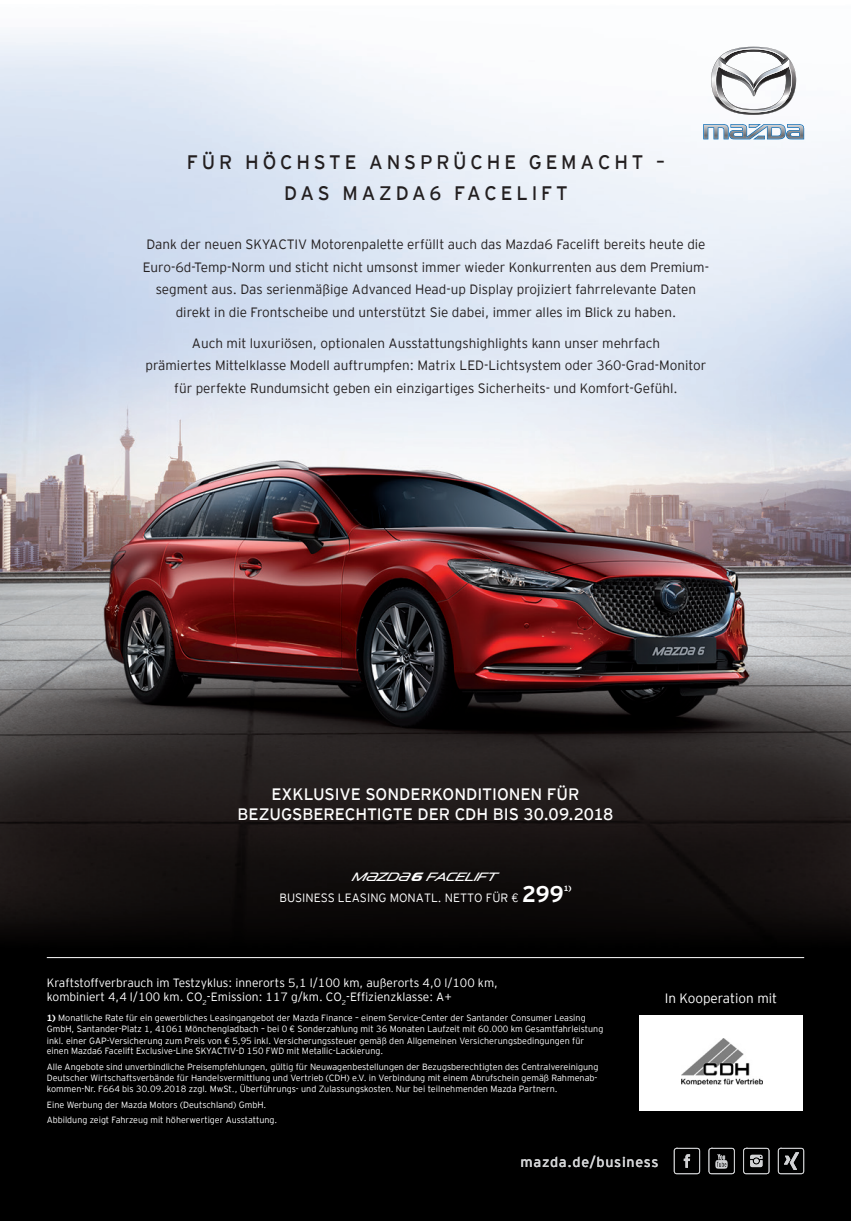
<style>
.page{position:relative;width:851px;height:1221px;background:#fff}
.page>*{position:absolute;margin:0;border:0;box-sizing:border-box;transform-origin:0 0}
.t1{font:19.5px/31.5px "Interstate Mazda";letter-spacing:.2em;color:#231f20;text-align:center}
.t2{font:16.5px/19.8px "Interstate Mazda";letter-spacing:-.005em;color:#fff;text-align:center}
.t3{font:14.25px "Interstate Mazda";letter-spacing:.05em;color:#d1d2d4}
.t4{font:300 13.5px/22.5px "Interstate Mazda";color:#231f20;text-align:center}
.t5{font:300 13.5px "Interstate Mazda";color:#fff}
.t6{font:300 12px/14.4px "Interstate Mazda";color:#fff}
.t7{font:300 9px/11.1px "Interstate Mazda";color:#fff}
.t8{font:700 7.65px "Interstate Mazda";color:#fff}
.s1{font-family:"Mazda";font-weight:400}
.s2{font-family:"Mazda";font-weight:700}
.s3{font-weight:700;font-size:22.5px}
.s4{font-weight:700}
</style>
<div class="page">
<img style="left:0;top:33px;width:850px;height:1187px">
<svg style="left:673px;top:1147px;width:27px;height:27px"></svg>
<svg style="left:708px;top:1147px;width:26px;height:27px"></svg>
<svg style="left:743px;top:1147px;width:26px;height:27px"></svg>
<svg style="left:777px;top:1147px;width:27px;height:27px"></svg>
<hr style="left:47px;top:957px;width:757px;height:1px;background:#fff">
<div style="left:639px;top:1014px;width:163px;height:96px;background:#fff"></div>
<img style="left:681px;top:1038px;width:81px;height:46px">
<svg style="left:710px;top:47px;width:86px;height:68px"></svg>
<svg style="left:703px;top:124px;width:101px;height:15px"></svg>
<h1 class="t1" style="left:187px;top:145px;width:479px">FÜR HÖCHSTE ANSPRÜCHE GEMACHT –<br>DAS MAZDA6 FACELIFT</h1>
<p class="t4" style="left:143px;top:232px;width:567px">Dank der neuen SKYACTIV Motorenpalette erfüllt auch das Mazda6 Facelift bereits heute die Euro-6d-Temp-Norm und sticht nicht umsonst immer wieder Konkurrenten aus dem Premium&shy;segment aus. Das serienmäßige Advanced Head-up Display projiziert fahrrelevante Daten direkt in die Frontscheibe und unterstützt Sie dabei, immer alles im Blick zu haben.</p>
<p class="t4" style="left:146px;top:331px;width:562px">Auch mit luxuriösen, optionalen Ausstattungshighlights kann unser mehrfach<br>prämiertes Mittelklasse Modell auftrumpfen: Matrix LED-Lichtsystem oder 360-Grad-Monitor für perfekte Rundumsicht geben ein einzigartiges Sicherheits- und Komfort-Gefühl.</p>
<p class="t2" style="left:237px;top:783px;width:377px">EXKLUSIVE SONDERKONDITIONEN FÜR<br>BEZUGSBERECHTIGTE DER CDH BIS 30.09.2018</p>
<p class="t6" style="left:279px;top:865px;width:286px;line-height:21px;text-indent:74px"><span class="s1">M{ZD{</span><span class="s2">6</span> <span class="s1">FACELIFT<br></span>BUSINESS LEASING MONATL. NETTO FÜR € <span class="s3">299</span></p>
<p class="t8" style="left:564px;top:882px;width:9px">1)</p>
<h3 class="t6" style="left:47px;top:974px;width:452px">Kraftstoffverbrauch im Testzyklus: innerorts 5,1 l/100 km, außerorts 4,0 l/100 km, kombiniert 4,4 l/100 km. CO<sub>2</sub>-Emission: 117 g/km. CO<sub>2</sub>-Effizienzklasse: A+</h3>
<p class="t7" style="left:47px;top:1011px;width:558px"><span class="s4">1)</span> Monatliche Rate für ein gewerbliches Leasingangebot der Mazda Finance – einem Service-Center der Santander Consumer Leasing GmbH, Santander-Platz 1, 41061 Mönchengladbach – bei 0 € Sonderzahlung mit 36 Monaten Laufzeit mit 60.000 km Gesamtfahrleistung inkl. einer GAP-Versicherung zum Preis von € 5,95 inkl. Versicherungssteuer gemäß den Allgemeinen Versicherungsbedingungen für einen Mazda6 Facelift Exclusive-Line SKYACTIV-D 150 FWD mit Metallic-Lackierung.</p>
<p class="t7" style="left:47px;top:1060px;width:553px">Alle Angebote sind unverbindliche Preisempfehlungen, gültig für Neuwagenbestellungen der Bezugsberechtigten des Centralvereinigung<br>Deutscher Wirtschaftsverbände für Handelsvermittlung und Vertrieb (CDH) e.V. in Verbindung mit einem Abrufschein gemäß Rahmenab&shy;kommen-Nr. F664 bis 30.09.2018 zzgl. MwSt., Überführungs- und Zulassungskosten. Nur bei teilnehmenden Mazda Partnern.</p>
<p class="t7" style="left:47px;top:1098px;width:221px">Eine Werbung der Mazda Motors (Deutschland) GmbH.</p>
<p class="t7" style="left:47px;top:1113px;width:232px">Abbildung zeigt Fahrzeug mit höherwertiger Ausstattung.</p>
<p class="t5" style="left:664px;top:989px;width:114px">In Kooperation mit</p>
<h3 class="t3" style="left:520px;top:1152px;width:139px">mazda.de/business</h3>
</div>
